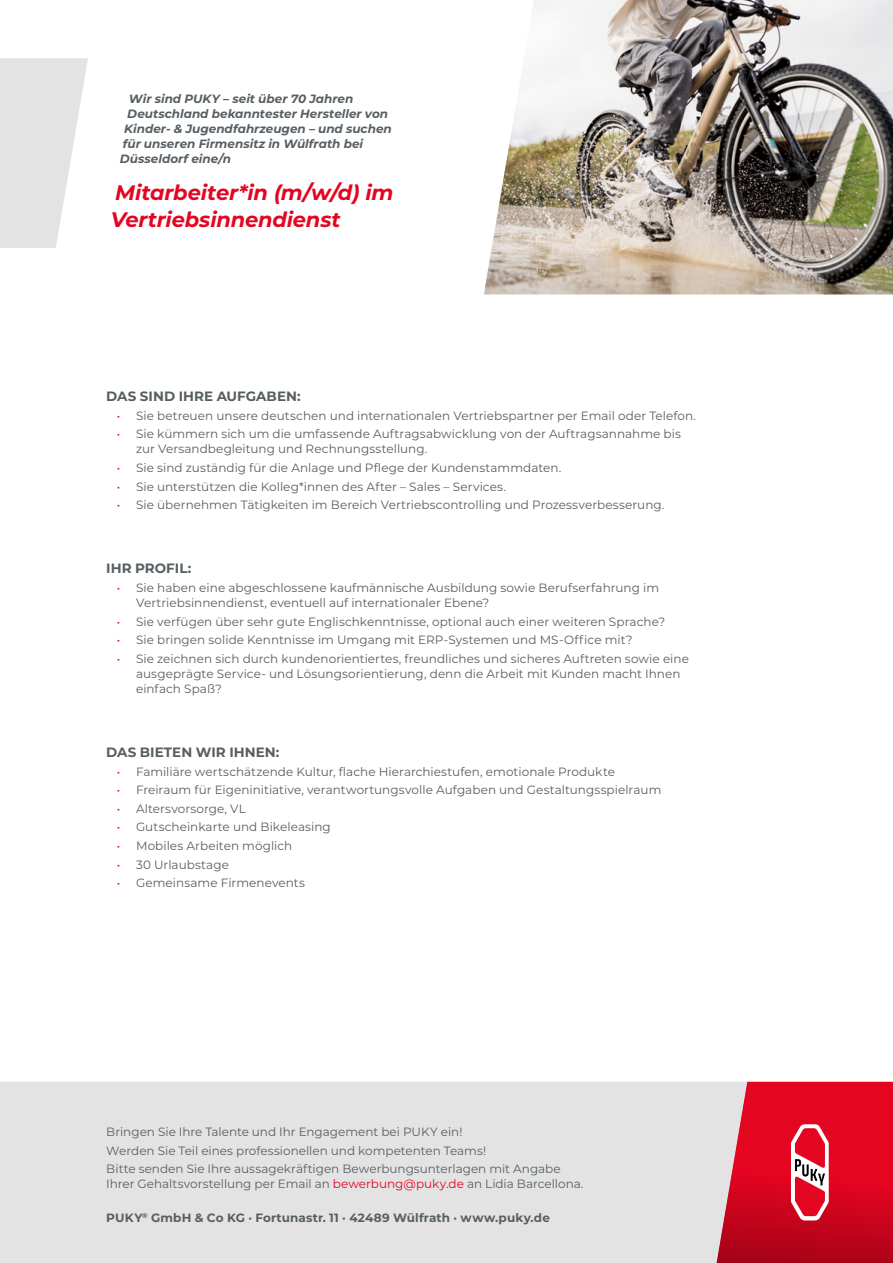
<style>
.page{position:relative;width:893px;height:1263px;background:#fff}
.page>*{position:absolute;margin:0;border:0;box-sizing:border-box;transform-origin:0 0}
.t1{font:italic 700 21px/27px "Montserrat";letter-spacing:-.005em;color:#e40521}
.t2{font:700 13.5px "Montserrat";letter-spacing:.005em;color:#575e62}
.t3{font:12px/15px "Montserrat";letter-spacing:.005em;color:#575e62}
.t4{font:italic 700 12px "Montserrat";color:#575e62}
.t5{font:700 12px "Montserrat";letter-spacing:.01em;color:#575e62}
.s1{color:#e40521}
</style>
<div class="page">
<svg style="left:0;top:58px;width:88px;height:190px"></svg>
<div style="left:0;top:1082px;width:714px;height:181px;background:#e3e3e3"></div>
<svg style="left:714px;top:1082px;width:179px;height:181px;background:#d6253b"></svg>
<img style="left:484px;top:0;width:409px;height:294px">
<p class="t4" style="left:129px;top:90px;width:226px">Wir sind PUKY – seit über 70 Jahren</p>
<p class="t4" style="left:127px;top:105px;width:262px">Deutschland bekanntester Hersteller von</p>
<p class="t4" style="left:124px;top:120px;width:269px">Kinder- &amp; Jugendfahrzeugen – und suchen</p>
<p class="t4" style="left:123px;top:135px;width:242px">für unseren Firmensitz in Wülfrath bei</p>
<p class="t4" style="left:120px;top:150px;width:113px">Düsseldorf eine/n</p>
<h1 class="t1" style="left:111px;top:178px;width:284px">Mitarbeiter*in (m/w/d) im<br>Vertriebsinnendienst</h1>
<p class="t2" style="left:106px;top:387px;width:196px">DAS SIND IHRE AUFGABEN:</p>
<p class="t3" style="left:117px;top:408px;width:581px"><span class="s1">•</span> Sie betreuen unsere deutschen und internationalen Vertriebspartner per Email oder Telefon.</p>
<p class="t3" style="left:136px;top:426px;width:546px;text-indent:-19px"><span class="s1">•</span> Sie kümmern sich um die umfassende Auftragsabwicklung von der Auftragsannahme bis zur Versandbegleitung und Rechnungsstellung.</p>
<p class="t3" style="left:117px;top:460px;width:446px"><span class="s1">•</span> Sie sind zuständig für die Anlage und Pflege der Kundenstammdaten.</p>
<p class="t3" style="left:117px;top:478px;width:391px"><span class="s1">•</span> Sie unterstützen die Kolleg*innen des After – Sales – Services.</p>
<p class="t3" style="left:117px;top:497px;width:549px"><span class="s1">•</span> Sie übernehmen Tätigkeiten im Bereich Vertriebscontrolling und Prozessverbesserung.</p>
<p class="t2" style="left:106px;top:559px;width:87px">IHR PROFIL:</p>
<p class="t3" style="left:136px;top:580px;width:524px;text-indent:-19px"><span class="s1">•</span> Sie haben eine abgeschlossene kaufmännische Ausbildung sowie Berufserfahrung im<br>Vertriebsinnendienst, eventuell auf internationaler Ebene?</p>
<p class="t3" style="left:117px;top:613px;width:550px"><span class="s1">•</span> Sie verfügen über sehr gute Englischkenntnisse, optional auch einer weiteren Sprache?</p>
<p class="t3" style="left:117px;top:632px;width:517px"><span class="s1">•</span> Sie bringen solide Kenntnisse im Umgang mit ERP-Systemen und MS-Office mit?</p>
<p class="t3" style="left:136px;top:651px;width:554px;text-indent:-19px"><span class="s1">•</span> Sie zeichnen sich durch kundenorientiertes, freundliches und sicheres Auftreten sowie eine ausgeprägte Service- und Lösungsorientierung, denn die Arbeit mit Kunden macht Ihnen einfach Spaß?</p>
<p class="t2" style="left:106px;top:742px;width:175px">DAS BIETEN WIR IHNEN:</p>
<p class="t3" style="left:117px;top:763px;width:500px"><span class="s1">•</span> Familiäre wertschätzende Kultur, flache Hierarchiestufen, emotionale Produkte</p>
<p class="t3" style="left:117px;top:782px;width:546px"><span class="s1">•</span> Freiraum für Eigeninitiative, verantwortungsvolle Aufgaben und Gestaltungsspielraum</p>
<p class="t3" style="left:117px;top:801px;width:130px"><span class="s1">•</span> Altersvorsorge, VL</p>
<p class="t3" style="left:117px;top:819px;width:215px"><span class="s1">•</span> Gutscheinkarte und Bikeleasing</p>
<p class="t3" style="left:117px;top:838px;width:177px"><span class="s1">•</span> Mobiles Arbeiten möglich</p>
<p class="t3" style="left:117px;top:856px;width:114px"><span class="s1">•</span> 30 Urlaubstage</p>
<p class="t3" style="left:117px;top:875px;width:190px"><span class="s1">•</span> Gemeinsame Firmenevents</p>
<p class="t3" style="left:106px;top:1122px;width:456px;line-height:18.6px">Bringen Sie Ihre Talente und Ihr Engagement bei PUKY ein!<br>Werden Sie Teil eines professionellen und kompetenten Teams!<br>Bitte senden Sie Ihre aussagekräftigen Bewerbungsunterlagen mit Angabe</p>
<p class="t3" style="left:106px;top:1176px;width:479px">Ihrer Gehaltsvorstellung per Email an <span class="s1">bewerbung@puky.de</span> an Lidia Barcellona.</p>
<p class="t5" style="left:106px;top:1209px;width:445px">PUKY<sup>®</sup> GmbH &amp; Co KG · Fortunastr. 11 · 42489 Wülfrath · www.puky.de</p>
</div>
